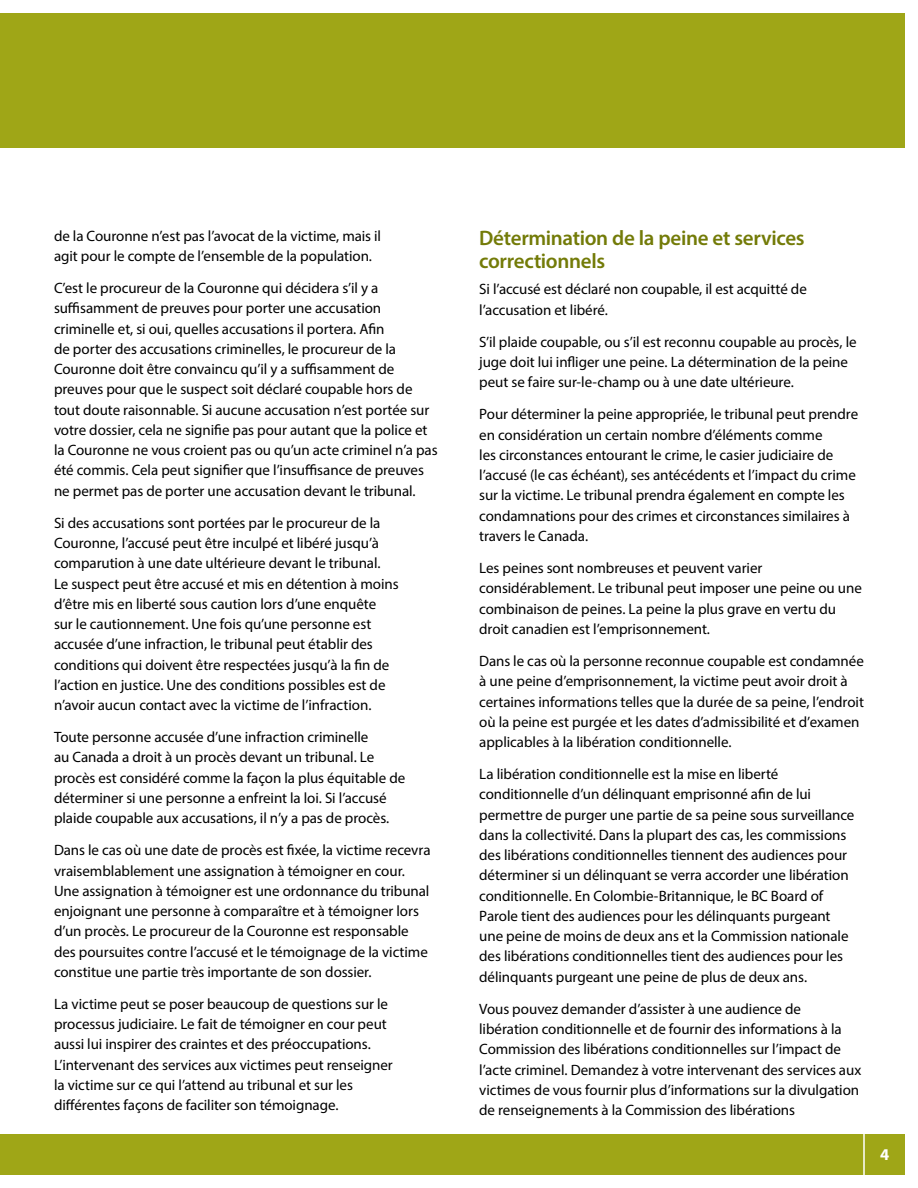
<style>
.page{position:relative;width:918px;height:1188px;background:#fff}
.page>*{position:absolute;margin:0;border:0;box-sizing:border-box;transform-origin:0 0}
.t1{font:600 21px/22.5px "Myriad Pro";letter-spacing:-.015em;color:#737b08}
.t2{font:700 16.5px "Myriad Pro";color:#fff}
.t3{font:15px/20.2px "Myriad Pro";letter-spacing:-.005em;color:#000}
</style>
<div class="page">
<div style="left:0;top:14px;width:904px;height:134px;background:#9fa617"></div>
<div style="left:0;top:1134px;width:904px;height:41px;background:#9fa617"></div>
<hr style="left:863px;top:1132px;width:2px;height:46px;background:#fff">
<p class="t3" style="left:54px;top:225px;width:329px">de la Couronne n’est pas l’avocat de la victime, mais il agit pour le compte de l’ensemble de la population.</p>
<p class="t3" style="left:54px;top:278px;width:385px">C’est le procureur de la Couronne qui décidera s’il y a suffisamment de preuves pour porter une accusation criminelle et, si oui, quelles accusations il portera. Afin<br>de porter des accusations criminelles, le procureur de la Couronne doit être convaincu qu’il y a suffisamment de preuves pour que le suspect soit déclaré coupable hors de tout doute raisonnable. Si aucune accusation n’est portée sur votre dossier, cela ne signifie pas pour autant que la police et la Couronne ne vous croient pas ou qu’un acte criminel n’a pas été commis. Cela peut signifier que l’insuffisance de preuves ne permet pas de porter une accusation devant le tribunal.</p>
<p class="t3" style="left:54px;top:512px;width:346px">Si des accusations sont portées par le procureur de la Couronne, l’accusé peut être inculpé et libéré jusqu’à comparution à une date ultérieure devant le tribunal.<br>Le suspect peut être accusé et mis en détention à moins d’être mis en liberté sous caution lors d’une enquête sur le cautionnement. Une fois qu’une personne est accusée d’une infraction, le tribunal peut établir des conditions qui doivent être respectées jusqu’à la fin de l’action en justice. Une des conditions possibles est de n’avoir aucun contact avec la victime de l’infraction.</p>
<p class="t3" style="left:54px;top:727px;width:353px">Toute personne accusée d’une infraction criminelle<br>au Canada a droit à un procès devant un tribunal. Le procès est considéré comme la façon la plus équitable de déterminer si une personne a enfreint la loi. Si l’accusé plaide coupable aux accusations, il n’y a pas de procès.</p>
<p class="t3" style="left:54px;top:840px;width:378px">Dans le cas où une date de procès est fixée, la victime recevra vraisemblablement une assignation à témoigner en cour.<br>Une assignation à témoigner est une ordonnance du tribunal enjoignant une personne à comparaître et à témoigner lors d’un procès. Le procureur de la Couronne est responsable des poursuites contre l’accusé et le témoignage de la victime constitue une partie très importante de son dossier.</p>
<p class="t3" style="left:54px;top:994px;width:340px">La victime peut se poser beaucoup de questions sur le processus judiciaire. Le fait de témoigner en cour peut aussi lui inspirer des craintes et des préoccupations.<br>L’intervenant des services aux victimes peut renseigner la victime sur ce qui l’attend au tribunal et sur les différentes façons de faciliter son témoignage.</p>
<h1 class="t1" style="left:479px;top:226px;width:327px">Détermination de la peine et services correctionnels</h1>
<p class="t3" style="left:479px;top:279px;width:329px">Si l’accusé est déclaré non coupable, il est acquitté de l’accusation et libéré.</p>
<p class="t3" style="left:479px;top:331px;width:379px">S’il plaide coupable, ou s’il est reconnu coupable au procès, le juge doit lui infliger une peine. La détermination de la peine peut se faire sur-le-champ ou à une date ultérieure.</p>
<p class="t3" style="left:479px;top:404px;width:381px">Pour déterminer la peine appropriée, le tribunal peut prendre en considération un certain nombre d’éléments comme<br>les circonstances entourant le crime, le casier judiciaire de l’accusé (le cas échéant), ses antécédents et l’impact du crime sur la victime. Le tribunal prendra également en compte les condamnations pour des crimes et circonstances similaires à travers le Canada.</p>
<p class="t3" style="left:479px;top:558px;width:384px">Les peines sont nombreuses et peuvent varier considérablement. Le tribunal peut imposer une peine ou une combinaison de peines. La peine la plus grave en vertu du droit canadien est l’emprisonnement.</p>
<p class="t3" style="left:479px;top:651px;width:386px">Dans le cas où la personne reconnue coupable est condamnée à une peine d’emprisonnement, la victime peut avoir droit à certaines informations telles que la durée de sa peine, l’endroit où la peine est purgée et les dates d’admissibilité et d’examen applicables à la libération conditionnelle.</p>
<p class="t3" style="left:479px;top:764px;width:377px">La libération conditionnelle est la mise en liberté conditionnelle d’un délinquant emprisonné afin de lui permettre de purger une partie de sa peine sous surveillance dans la collectivité. Dans la plupart des cas, les commissions des libérations conditionnelles tiennent des audiences pour déterminer si un délinquant se verra accorder une libération conditionnelle. En Colombie-Britannique, le BC Board of Parole tient des audiences pour les délinquants purgeant une peine de moins de deux ans et la Commission nationale des libérations conditionnelles tient des audiences pour les délinquants purgeant une peine de plus de deux ans.</p>
<p class="t3" style="left:479px;top:998px;width:384px">Vous pouvez demander d’assister à une audience de libération conditionnelle et de fournir des informations à la Commission des libérations conditionnelles sur l’impact de l’acte criminel. Demandez à votre intervenant des services aux victimes de vous fournir plus d’informations sur la divulgation de renseignements à la Commission des libérations</p>
<p class="t2" style="left:880px;top:1143px;width:11px">4</p>
</div>
